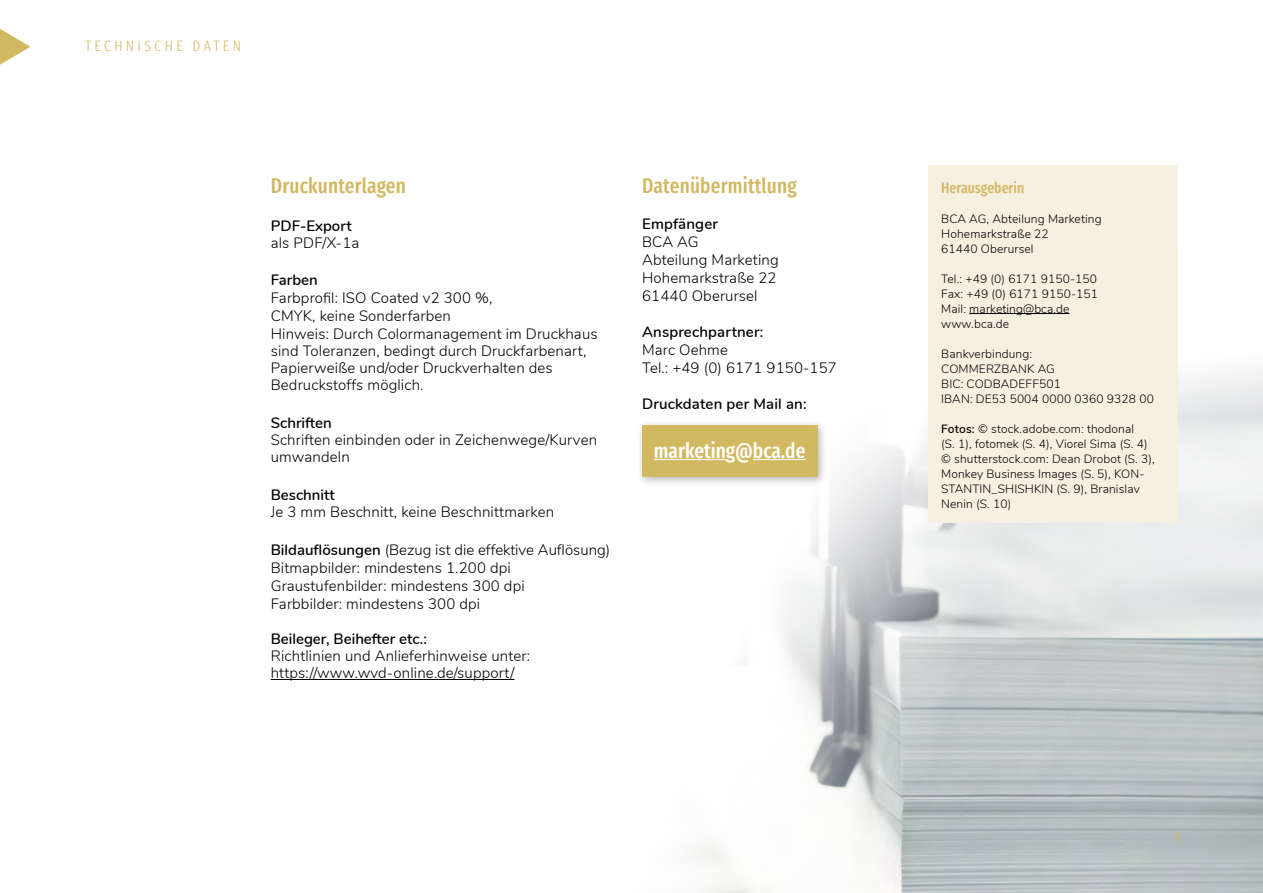
<style>
.page{position:relative;width:1263px;height:893px;background:#fff}
.page>*{position:absolute;margin:0;border:0;box-sizing:border-box;transform-origin:0 0}
.t1{font:500 extra-condensed 21px "Fira Sans";letter-spacing:.01em;color:#d2b861}
.t2{font:500 extra-condensed 21px "Fira Sans";color:#fff}
.t3{font:300 15px/18px "Nunito";letter-spacing:.01em;color:#000}
.t4{font:600 15px "Nunito";color:#000}
.t5{font:300 extra-condensed 15px "Fira Sans";letter-spacing:.225em;color:#d2b861}
.t6{font:500 extra-condensed 15px "Fira Sans";color:#d2b861}
.t7{font:300 12px/15px "Nunito";letter-spacing:.01em;color:#000}
.s1{font-weight:600}
</style>
<div class="page">
<img style="left:514px;top:369px;width:749px;height:524px">
<svg style="left:0;top:29px;width:30px;height:36px"></svg>
<hr style="left:271px;top:679px;width:243px;height:1px;background:#000">
<div style="left:637px;top:420px;width:191px;height:68px;background:#000;opacity:.3"></div>
<div style="left:642px;top:425px;width:175px;height:52px;background:#d2b861"></div>
<hr style="left:654px;top:459px;width:72px;height:1px;background:#fff">
<hr style="left:753px;top:459px;width:52px;height:1px;background:#fff">
<div style="left:928px;top:166px;width:250px;height:357px;background:#f6f0e1"></div>
<hr style="left:969px;top:313px;width:100px;height:1px;background:#000">
<p class="t5" style="left:85px;top:36px;width:157px">TECHNISCHE DATEN</p>
<h1 class="t1" style="left:271px;top:169px;width:137px">Druckunterlagen</h1>
<p class="t4" style="left:271px;top:214px;width:83px">PDF-Export</p>
<p class="t3" style="left:271px;top:233px;width:90px">als PDF/X-1a</p>
<p class="t4" style="left:271px;top:269px;width:49px">Farben</p>
<p class="t3" style="left:271px;top:289px;width:328px;line-height:17.4px">Farbprofil: ISO Coated v2 300 %,<br>CMYK, keine Sonderfarben<br>Hinweis: Durch Colormanagement im Druckhaus sind Toleranzen, bedingt durch Druckfarbenart, Papierweiße und/oder Druckverhalten des Bedruckstoffs möglich.</p>
<p class="t4" style="left:271px;top:412px;width:63px">Schriften</p>
<p class="t3" style="left:271px;top:430px;width:328px;line-height:17.2px">Schriften einbinden oder in Zeichenwege/Kurven umwandeln</p>
<p class="t4" style="left:271px;top:484px;width:66px">Beschnitt</p>
<p class="t3" style="left:271px;top:502px;width:285px">Je 3 mm Beschnitt, keine Beschnittmarken</p>
<p class="t3" style="left:271px;top:540px;width:341px"><span class="s1">Bildauflösungen</span> (Bezug ist die effektive Auflösung)<br>Bitmapbilder: mindestens 1.200 dpi Graustufenbilder: mindestens 300 dpi<br>Farbbilder: mindestens 300 dpi</p>
<p class="t4" style="left:271px;top:628px;width:158px">Beileger, Beihefter etc.:</p>
<p class="t3" style="left:271px;top:646px;width:261px;line-height:17.2px">Richtlinien und Anlieferhinweise unter: https://www.wvd-online.de/support/</p>
<h1 class="t1" style="left:642px;top:169px;width:156px">Datenübermittlung</h1>
<p class="t4" style="left:642px;top:213px;width:77px">Empfänger</p>
<p class="t3" style="left:642px;top:232px;width:138px">BCA AG<br>Abteilung Marketing<br>Hohemarkstraße 22<br>61440 Oberursel</p>
<p class="t4" style="left:642px;top:321px;width:123px">Ansprechpartner:</p>
<p class="t3" style="left:642px;top:340px;width:196px">Marc Oehme<br>Tel.: +49 (0) 6171 9150-157</p>
<p class="t4" style="left:642px;top:393px;width:166px">Druckdaten per Mail an:</p>
<h1 class="t2" style="left:654px;top:434px;width:153px">marketing@bca.de</h1>
<p class="t6" style="left:941px;top:175px;width:85px">Herausgeberin</p>
<p class="t7" style="left:941px;top:210px;width:162px">BCA AG, Abteilung Marketing<br>Hohemarkstraße 22<br>61440 Oberursel</p>
<p class="t7" style="left:941px;top:270px;width:158px">Tel.: +49 (0) 6171 9150-150<br>Fax: +49 (0) 6171 9150-151<br>Mail: marketing@bca.de www.bca.de</p>
<p class="t7" style="left:941px;top:345px;width:214px">Bankverbindung:<br>COMMERZBANK AG<br>BIC: CODBADEFF501<br>IBAN: DE53 5004 0000 0360 9328 00</p>
<p class="t7" style="left:941px;top:420px;width:215px"><span class="s1">Fotos:</span> © stock.adobe.com: thodonal<br>(S. 1), fotomek (S. 4), Viorel Sima (S. 4) © shutterstock.com: Dean Drobot (S. 3), Monkey Business Images (S. 5), KON-STANTIN_SHISHKIN (S. 9), Branislav Nenin (S. 10)</p>
<p class="t5" style="left:1174px;top:827px;width:8px">9</p>
</div>
